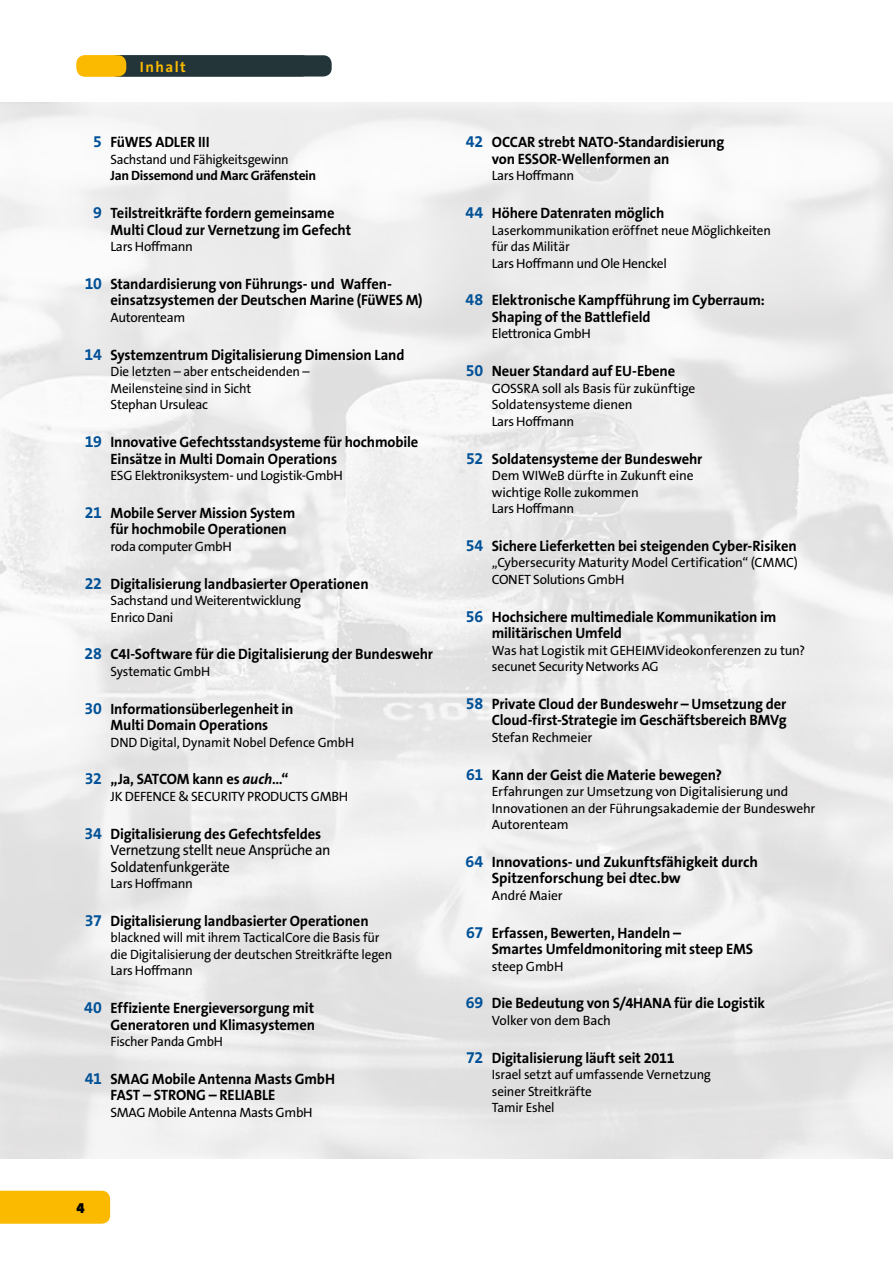
<style>
.page{position:relative;width:893px;height:1263px;background:#fff}
.page>*{position:absolute;margin:0;border:0;box-sizing:border-box;transform-origin:0 0}
.t1{font:700 15px/16.5px "The Sans B7";letter-spacing:-.01em;color:#000}
.t2{font:15px/16.5px "The Sans B5 Plain";letter-spacing:-.025em;color:#000}
.t3{font:700 15px "The Sans B7";letter-spacing:.1em;color:#fbba00}
.t4{font:900 15px "The Sans B9";color:#000}
.t5{font:13.5px/16.5px "The Sans B5 Plain";letter-spacing:-.02em;color:#000}
.t6{font:700 13.5px/16.5px "The Sans B7";letter-spacing:-.025em;color:#000}
.s1{font-size:16.5px;color:#005197}
.s2{font-family:"The Sans B5 Plain";font-weight:400}
.s3{font-style:italic}
.s4{font-family:"The Sans B7";font-weight:700;font-size:16.5px;color:#005197}
.s5{font-family:"The Sans B7";font-weight:700}
</style>
<div class="page">
<div style="left:0;top:1191px;width:110px;height:33px;background:#fbba00"></div>
<div style="left:109px;top:55px;width:223px;height:22px;background:#233539;border-radius:9px"></div>
<div style="left:77px;top:55px;width:49px;height:22px;background:#fbba00;border-radius:9px"></div>
<p class="t3" style="left:140px;top:59px;width:48px">Inhalt</p>
<p class="t1" style="left:93px;top:135px;width:118px"><span class="s1">5</span> FüWES ADLER III</p>
<p class="t6" style="left:111px;top:152px;width:207px"><span class="s2">Sachstand und Fähigkeitsgewinn<br></span>Jan Dissemond und Marc Gräfenstein</p>
<p class="t1" style="left:111px;top:205px;width:242px;text-indent:-17px"><span class="s1">9</span> Teilstreitkräfte fordern gemeinsame<br>Multi Cloud zur Vernetzung im Gefecht</p>
<p class="t5" style="left:111px;top:239px;width:84px">Lars Hoffmann</p>
<p class="t1" style="left:111px;top:276px;width:314px;text-indent:-26px"><span class="s1">10</span> Standardisierung von Führungs- und Waffen&shy;einsatzsystemen der Deutschen Marine (FüWES M)</p>
<p class="t5" style="left:111px;top:310px;width:76px">Autorenteam</p>
<p class="t1" style="left:85px;top:347px;width:321px"><span class="s1">14</span> Systemzentrum Digitalisierung Dimension Land</p>
<p class="t5" style="left:111px;top:364px;width:201px">Die letzten – aber entscheidenden –<br>Meilensteine sind in Sicht<br>Stephan Ursuleac</p>
<p class="t1" style="left:111px;top:434px;width:309px;text-indent:-26px"><span class="s1">19</span> Innovative Gefechtsstandsysteme für hochmobile<br>Einsätze in Multi Domain Operations</p>
<p class="t5" style="left:111px;top:468px;width:234px">ESG Elektroniksystem- und Logistik-GmbH</p>
<p class="t1" style="left:111px;top:505px;width:186px;text-indent:-26px"><span class="s1">21</span> Mobile Server Mission System für hochmobile Operationen</p>
<p class="t5" style="left:111px;top:538px;width:123px">roda computer GmbH</p>
<p class="t1" style="left:85px;top:576px;width:285px"><span class="s1">22</span> Digitalisierung landbasierter Operationen</p>
<p class="t5" style="left:111px;top:593px;width:192px">Sachstand und Weiterentwicklung<br>Enrico Dani</p>
<p class="t1" style="left:85px;top:646px;width:350px"><span class="s1">28</span> C4I-Software für die Digitalisierung der Bundeswehr</p>
<p class="t5" style="left:111px;top:663px;width:101px">Systematic GmbH</p>
<p class="t1" style="left:85px;top:701px;width:210px;text-align:center"><span class="s1">30</span> Informationsüberlegenheit in<br>Multi Domain Operations</p>
<p class="t5" style="left:111px;top:734px;width:245px">DND Digital, Dynamit Nobel Defence GmbH</p>
<p class="t1" style="left:85px;top:771px;width:205px"><span class="s1">32</span> „Ja, SATCOM kann es <span class="s3">auch</span>…“</p>
<p class="t5" style="left:111px;top:788px;width:239px">JK DEFENCE &amp; SECURITY PRODUCTS GMBH</p>
<p class="t2" style="left:111px;top:826px;width:221px;text-indent:-26px"><span class="s4">34</span> <span class="s5">Digitalisierung des Gefechtsfeldes<br></span>Vernetzung stellt neue Ansprüche an<br>Soldatenfunkgeräte</p>
<p class="t5" style="left:111px;top:876px;width:84px">Lars Hoffmann</p>
<p class="t1" style="left:85px;top:913px;width:285px"><span class="s1">37</span> Digitalisierung landbasierter Operationen</p>
<p class="t5" style="left:111px;top:930px;width:283px">blackned will mit ihrem TacticalCore die Basis für die Digitalisierung der deutschen Streitkräfte legen<br>Lars Hoffmann</p>
<p class="t1" style="left:84px;top:1000px;width:232px;text-align:right"><span class="s1">40</span> Effiziente Energieversorgung mit<br>Generatoren und Klimasystemen</p>
<p class="t5" style="left:111px;top:1034px;width:114px">Fischer Panda GmbH</p>
<p class="t1" style="left:111px;top:1071px;width:226px;text-indent:-26px"><span class="s1">41</span> SMAG Mobile Antenna Masts GmbH<br>FAST – STRONG – RELIABLE</p>
<p class="t5" style="left:111px;top:1104px;width:204px">SMAG Mobile Antenna Masts GmbH</p>
<p class="t1" style="left:492px;top:135px;width:234px;text-indent:-26px"><span class="s1">42</span> OCCAR strebt NATO-Standardisierung von ESSOR-Wellenformen an</p>
<p class="t5" style="left:492px;top:168px;width:84px">Lars Hoffmann</p>
<p class="t1" style="left:465px;top:205px;width:200px"><span class="s1">44</span> Höhere Datenraten möglich</p>
<p class="t5" style="left:492px;top:222px;width:281px">Laserkommunikation eröffnet neue Möglichkeiten für das Militär<br>Lars Hoffmann und Ole Henckel</p>
<p class="t1" style="left:492px;top:293px;width:275px;text-indent:-26px"><span class="s1">48</span> Elektronische Kampfführung im Cyberraum:<br>Shaping of the Battlefield</p>
<p class="t5" style="left:492px;top:326px;width:101px">Elettronica GmbH</p>
<p class="t1" style="left:466px;top:363px;width:211px"><span class="s1">50</span> Neuer Standard auf EU-Ebene</p>
<p class="t5" style="left:492px;top:380px;width:205px">GOSSRA soll als Basis für zukünftige<br>Soldatensysteme dienen<br>Lars Hoffmann</p>
<p class="t1" style="left:466px;top:451px;width:238px"><span class="s1">52</span> Soldatensysteme der Bundeswehr</p>
<p class="t5" style="left:492px;top:468px;width:203px">Dem WIWeB dürfte in Zukunft eine wichtige Rolle zukommen<br>Lars Hoffmann</p>
<p class="t1" style="left:466px;top:538px;width:332px"><span class="s1">54</span> Sichere Lieferketten bei steigenden Cyber-Risiken</p>
<p class="t5" style="left:492px;top:555px;width:308px">„Cybersecurity Maturity Model Certification“ (CMMC)<br>CONET Solutions GmbH</p>
<p class="t1" style="left:492px;top:609px;width:286px;text-indent:-26px"><span class="s1">56</span> Hochsichere multimediale Kommunikation im militärischen Umfeld</p>
<p class="t5" style="left:492px;top:642px;width:315px">Was hat Logistik mit GEHEIMVideokonferenzen zu tun? secunet Security Networks AG</p>
<p class="t1" style="left:466px;top:696px;width:322px;text-align:right"><span class="s1">58</span> Private Cloud der Bundeswehr – Umsetzung der<br>Cloud-first-Strategie im Geschäftsbereich BMVg</p>
<p class="t5" style="left:492px;top:729px;width:102px">Stefan Rechmeier</p>
<p class="t1" style="left:466px;top:767px;width:257px"><span class="s1">61</span> Kann der Geist die Materie bewegen?</p>
<p class="t5" style="left:492px;top:784px;width:325px">Erfahrungen zur Umsetzung von Digitalisierung und<br>Innovationen an der Führungsakademie der Bundeswehr<br>Autorenteam</p>
<p class="t1" style="left:492px;top:854px;width:268px;text-indent:-26px"><span class="s1">64</span> Innovations- und Zukunftsfähigkeit durch<br>Spitzenforschung bei dtec.bw</p>
<p class="t5" style="left:492px;top:887px;width:72px">André Maier</p>
<p class="t1" style="left:492px;top:925px;width:263px;text-indent:-26px"><span class="s1">67</span> Erfassen, Bewerten, Handeln –<br>Smartes Umfeldmonitoring mit steep EMS</p>
<p class="t5" style="left:492px;top:958px;width:73px">steep GmbH</p>
<p class="t1" style="left:466px;top:995px;width:301px"><span class="s1">69</span> Die Bedeutung von S/4HANA für die Logistik</p>
<p class="t5" style="left:492px;top:1012px;width:120px">Volker von dem Bach</p>
<p class="t1" style="left:466px;top:1050px;width:210px"><span class="s1">72</span> Digitalisierung läuft seit 2011</p>
<p class="t5" style="left:492px;top:1067px;width:221px">Israel setzt auf umfassende Vernetzung seiner Streitkräfte<br>Tamir Eshel</p>
<p class="t4" style="left:77px;top:1200px;width:10px">4</p>
</div>
